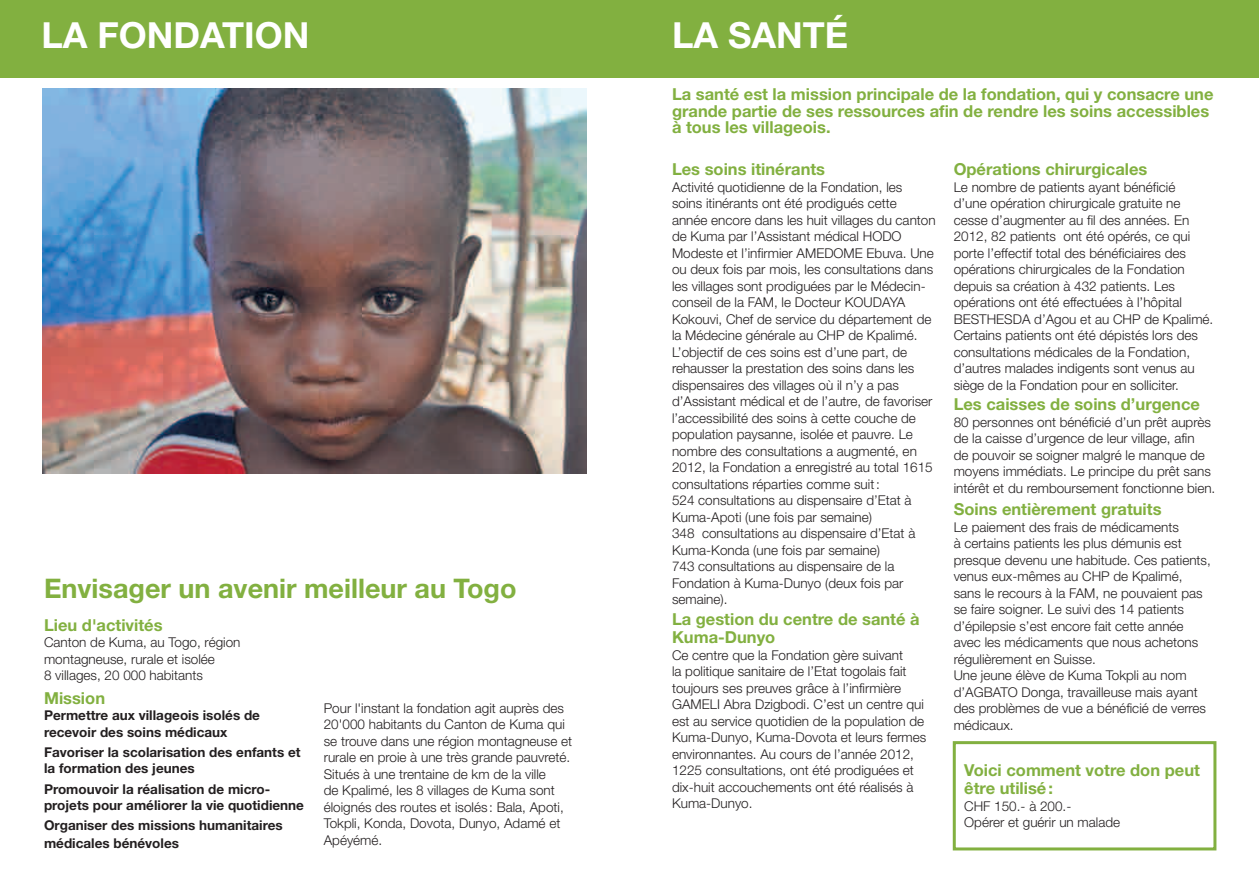
<style>
.page{position:relative;width:1259px;height:893px;background:#fff}
.page>*{position:absolute;margin:0;border:0;box-sizing:border-box;transform-origin:0 0}
.t1{font:700 36px "Helvetica Neue LT Std";color:#fff}
.t2{font:700 27px "Helvetica Neue LT Std";color:#82b040}
.t3{font:700 16.5px/18px "Helvetica Neue LT Std";color:#82b040}
.t4{font:300 13.5px/16.5px "Helvetica Neue LT Std";color:#231f20}
.t5{font:700 13.5px/16.2px "Helvetica Neue LT Std";color:#231f20}
</style>
<div class="page">
<div style="left:0;top:0;width:677px;height:78px;background:#82b040"></div>
<div style="left:617px;top:0;width:642px;height:78px;background:#82b040"></div>
<img style="left:43px;top:88px;width:544px;height:385px">
<div style="left:952px;top:741px;width:264px;height:109px;border:3px solid #82b040"></div>
<h1 class="t1" style="left:42px;top:13px;width:270px">LA FONDATION</h1>
<h2 class="t2" style="left:44px;top:571px;width:474px">Envisager un avenir meilleur au Togo</h2>
<p class="t3" style="left:44px;top:615px;width:120px">Lieu d'activités</p>
<p class="t4" style="left:44px;top:634px;width:198px">Canton de Kuma, au Togo, région montagneuse, rurale et isolée<br>8 villages, 20 000 habitants</p>
<p class="t3" style="left:44px;top:689px;width:63px">Mission</p>
<p class="t5" style="left:44px;top:707px;width:217px">Permettre aux villageois isolés de recevoir des soins médicaux</p>
<p class="t5" style="left:44px;top:744px;width:258px">Favoriser la scolarisation des enfants et la formation des jeunes</p>
<p class="t5" style="left:44px;top:781px;width:261px">Promouvoir la réalisation de micro&shy;projets pour améliorer la vie quotidienne</p>
<p class="t5" style="left:44px;top:816px;width:240px;line-height:18px">Organiser des missions humanitaires médicales bénévoles</p>
<p class="t4" style="left:324px;top:699px;width:250px">Pour l'instant la fondation agit auprès des 20'000 habitants du Canton de Kuma qui se trouve dans une région montagneuse et rurale en proie à une très grande pauvreté.<br>Situés à une trentaine de km de la ville<br>de Kpalimé, les 8 villages de Kuma sont éloignés des routes et isolés : Bala, Apoti, Tokpli, Konda, Dovota, Dunyo, Adamé et Apéyémé.</p>
<h1 class="t1" style="left:672px;top:13px;width:81px">la santé</h1>
<p class="t3" style="left:672px;top:86px;width:543px;line-height:16.5px">La santé est la mission principale de la fondation, qui y consacre une grande partie de ses ressources afin de rendre les soins accessibles à tous les villageois.</p>
<p class="t3" style="left:672px;top:160px;width:155px">Les soins itinérants</p>
<p class="t4" style="left:672px;top:178px;width:265px">Activité quotidienne de la Fondation, les soins itinérants ont été prodigués cette année encore dans les huit villages du canton de Kuma par l’Assistant médical HODO Modeste et l’infirmier AMEDOME Ebuva. Une ou deux fois par mois, les consultations dans les villages sont prodiguées par le Médecin&shy;conseil de la FAM, le Docteur KOUDAYA Kokouvi, Chef de service du département de la Médecine générale au CHP de Kpalimé.<br>L’objectif de ces soins est d’une part, de rehausser la prestation des soins dans les dispensaires des villages où il n’y a pas d’Assistant médical et de l’autre, de favoriser l’accessibilité des soins à cette couche de population paysanne, isolée et pauvre. Le nombre des consultations a augmenté, en 2012, la Fondation a enregistré au total 1615 consultations réparties comme suit:<br>524 consultations au dispensaire d’Etat à Kuma-Apoti (une fois par semaine)<br>348 consultations au dispensaire d’Etat à Kuma-Konda (une fois par semaine)<br>743 consultations au dispensaire de la Fondation à Kuma-Dunyo (deux fois par semaine).</p>
<p class="t3" style="left:672px;top:610px;width:249px">La gestion du centre de santé à<br>Kuma-Dunyo</p>
<p class="t4" style="left:672px;top:646px;width:256px">Ce centre que la Fondation gère suivant<br>la politique sanitaire de l’Etat togolais fait toujours ses preuves grâce à l’infirmière GAMELI Abra Dzigbodi. C’est un centre qui est au service quotidien de la population de Kuma-Dunyo, Kuma-Dovota et leurs fermes environnantes. Au cours de l’année 2012, 1225 consultations, ont été prodiguées et dix-huit accouchements ont été réalisés à Kuma-Dunyo.</p>
<p class="t3" style="left:953px;top:160px;width:195px">Opérations chirurgicales</p>
<p class="t4" style="left:953px;top:178px;width:261px">Le nombre de patients ayant bénéficié<br>d’une opération chirurgicale gratuite ne cesse d’augmenter au fil des années. En 2012, 82 patients ont été opérés, ce qui porte l’effectif total des bénéficiaires des opérations chirurgicales de la Fondation depuis sa création à 432 patients. Les opérations ont été effectuées à l’hôpital BESTHESDA d’Agou et au CHP de Kpalimé.<br>Certains patients ont été dépistés lors des consultations médicales de la Fondation, d’autres malades indigents sont venus au siège de la Fondation pour en solliciter.</p>
<p class="t3" style="left:953px;top:395px;width:248px">Les caisses de soins d’urgence</p>
<p class="t4" style="left:953px;top:414px;width:263px">80 personnes ont bénéficié d’un prêt auprès de la caisse d’urgence de leur village, afin<br>de pouvoir se soigner malgré le manque de moyens immédiats. Le principe du prêt sans intérêt et du remboursement fonctionne bien.</p>
<p class="t3" style="left:953px;top:500px;width:209px">Soins entièrement gratuits</p>
<p class="t4" style="left:953px;top:518px;width:259px">Le paiement des frais de médicaments<br>à certains patients les plus démunis est presque devenu une habitude. Ces patients, venus eux-mêmes au CHP de Kpalimé, sans le recours à la FAM, ne pouvaient pas se faire soigner. Le suivi des 14 patients d’épilepsie s’est encore fait cette année avec les médicaments que nous achetons régulièrement en Suisse.<br>Une jeune élève de Kuma Tokpli au nom d’AGBATO Donga, travailleuse mais ayant des problèmes de vue a bénéficié de verres médicaux.</p>
<p class="t3" style="left:964px;top:761px;width:237px">Voici comment votre don peut être utilisé:</p>
<p class="t4" style="left:964px;top:797px;width:157px">CHF 150.- à 200.-<br>Opérer et guérir un malade</p>
</div>
